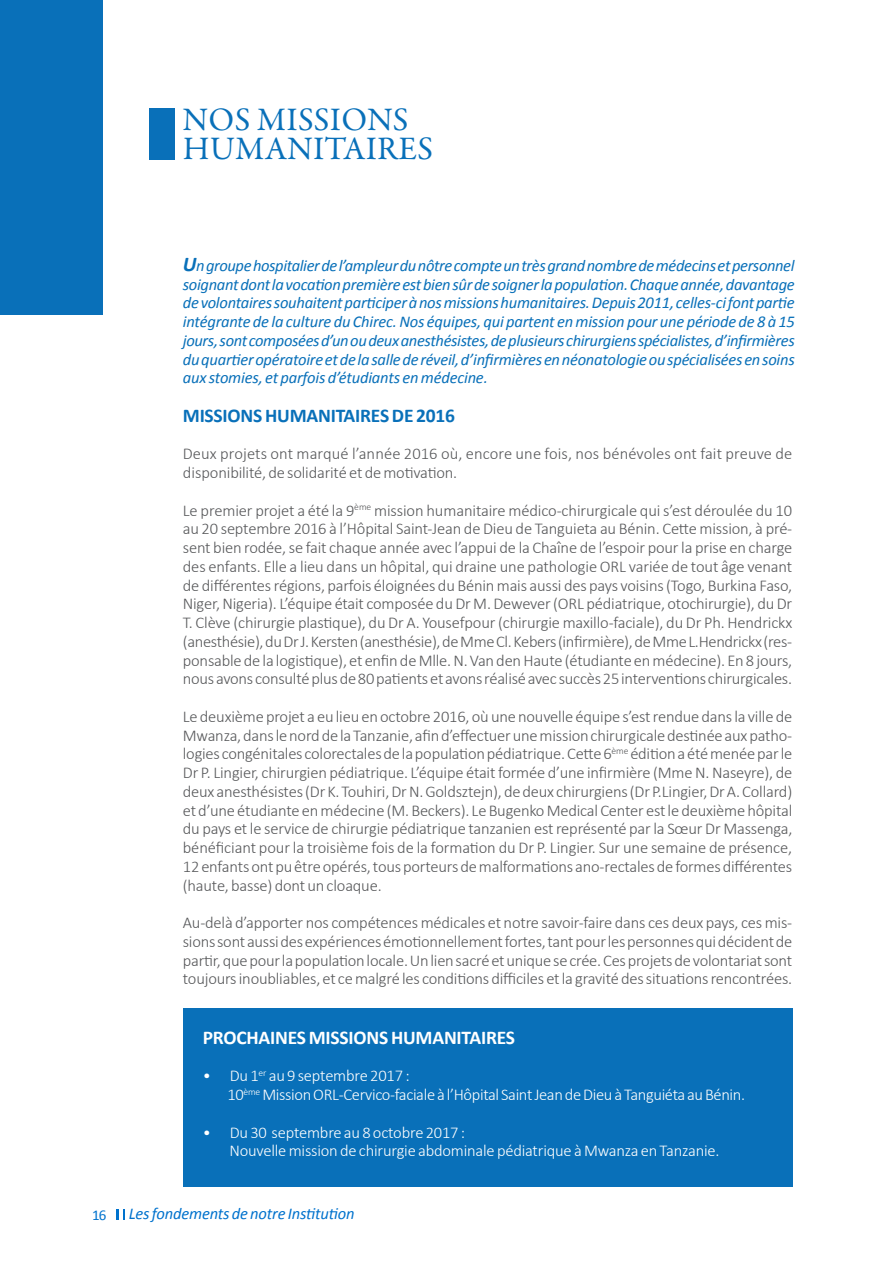
<style>
.page{position:relative;width:893px;height:1263px;background:#fff}
.page>*{position:absolute;margin:0;border:0;box-sizing:border-box;transform-origin:0 0}
.Titre{font:33px "Garamond Premr Pro";letter-spacing:.01em;color:#0970b9}
.Chapeau{font:700 19.5px "Calibri";letter-spacing:-.01em;color:#fff}
.Chapeau-2{font:700 19.5px "Calibri";letter-spacing:-.01em;color:#0970b9}
.Texte_colone{font:300 16.5px/18.8px "Calibri";letter-spacing:-.01em;color:#57585a;text-align:justify}
.Texte_colone-2{font:italic 16.5px/18.8px "Calibri";letter-spacing:-.01em;color:#0970b9;text-align:justify}
.Texte_colone-3{font:300 16.5px "Calibri";letter-spacing:-.01em;color:#fff}
.t1{font:italic 16.5px "Calibri";letter-spacing:-.01em;color:#0072cd}
.t2{font:15px "Calibri";color:#0073ce}
.s1{font-weight:700;font-size:21px}
</style>
<div class="page">
<svg style="left:116px;top:1209px;width:9px;height:10px"></svg>
<div style="left:183px;top:1008px;width:609px;height:179px;background:#0970b9"></div>
<div style="left:149px;top:108px;width:25px;height:52px;background:#0970b9"></div>
<div style="left:0;top:0;width:102px;height:315px;background:#0970b9"></div>
<p class="Titre" style="left:183px;top:100px;width:227px">NOS MISSIONS</p>
<p class="Titre" style="left:183px;top:129px;width:252px">HUMANITAIRES</p>
<p class="Texte_colone-2" style="left:183px;top:255px;width:614px"><span class="s1">U</span>n groupe hospitalier de l’ampleur du nôtre compte un très grand nombre de médecins et personnel soignant dont la vocation première est bien sûr de soigner la population. Chaque année, davantage de volontaires souhaitent participer à nos missions humanitaires. Depuis 2011, celles-ci font partie intégrante de la culture du Chirec. Nos équipes, qui partent en mission pour une période de 8 à 15 jours, sont composées d’un ou deux anesthésistes, de plusieurs chirurgiens spécialistes, d’infirmières du quartier opératoire et de la salle de réveil, d’infirmières en néonatologie ou spécialisées en soins aux stomies, et parfois d’étudiants en médecine.</p>
<p class="Chapeau-2" style="left:183px;top:403px;width:274px">MISSIONS HUMANITAIRES DE 2016</p>
<p class="Texte_colone" style="left:183px;top:444px;width:611px">Deux projets ont marqué l’année 2016 où, encore une fois, nos bénévoles ont fait preuve de disponibilité, de solidarité et de motivation.</p>
<p class="Texte_colone" style="left:183px;top:500px;width:611px">Le premier projet a été la 9<sup>ème</sup> mission humanitaire médico-chirurgicale qui s’est déroulée du 10 au 20 septembre 2016 à l’Hôpital Saint-Jean de Dieu de Tanguieta au Bénin. Cette mission, à pré&shy;sent bien rodée, se fait chaque année avec l’appui de la Chaîne de l’espoir pour la prise en charge des enfants. Elle a lieu dans un hôpital, qui draine une pathologie ORL variée de tout âge venant de différentes régions, parfois éloignées du Bénin mais aussi des pays voisins (Togo, Burkina Faso, Niger, Nigeria). L’équipe était composée du Dr M. Dewever (ORL pédiatrique, otochirurgie), du Dr T. Clève (chirurgie plastique), du Dr A. Yousefpour (chirurgie maxillo-faciale), du Dr Ph. Hendrickx (anesthésie), du Dr J. Kersten (anesthésie), de Mme Cl. Kebers (infirmière), de Mme L.Hendrickx (res&shy;ponsable de la logistique), et enfin de Mlle. N. Van den Haute (étudiante en médecine). En 8 jours, nous avons consulté plus de 80 patients et avons réalisé avec succès 25 interventions chirurgicales.</p>
<p class="Texte_colone" style="left:183px;top:707px;width:611px">Le deuxième projet a eu lieu en octobre 2016, où une nouvelle équipe s’est rendue dans la ville de Mwanza, dans le nord de la Tanzanie, afin d’effectuer une mission chirurgicale destinée aux patho&shy;logies congénitales colorectales de la population pédiatrique. Cette 6<sup>ème</sup> édition a été menée par le Dr P. Lingier, chirurgien pédiatrique. L’équipe était formée d’une infirmière (Mme N. Naseyre), de deux anesthésistes (Dr K. Touhiri, Dr N. Goldsztejn), de deux chirurgiens (Dr P.Lingier, Dr A. Collard) et d’une étudiante en médecine (M. Beckers). Le Bugenko Medical Center est le deuxième hôpital du pays et le service de chirurgie pédiatrique tanzanien est représenté par la Sœur Dr Massenga, bénéficiant pour la troisième fois de la formation du Dr P. Lingier. Sur une semaine de présence, 12 enfants ont pu être opérés, tous porteurs de malformations ano-rectales de formes différentes (haute, basse) dont un cloaque.</p>
<p class="Texte_colone" style="left:183px;top:913px;width:611px">Au-delà d’apporter nos compétences médicales et notre savoir-faire dans ces deux pays, ces mis&shy;sions sont aussi des expériences émotionnellement fortes, tant pour les personnes qui décident de partir, que pour la population locale. Un lien sacré et unique se crée. Ces projets de volontariat sont toujours inoubliables, et ce malgré les conditions difficiles et la gravité des situations rencontrées.</p>
<p class="Chapeau" style="left:203px;top:1025px;width:314px">PROCHAINES MISSIONS HUMANITAIRES</p>
<p class="Texte_colone-3" style="left:203px;top:1065px;width:208px">• Du 1<sup>er</sup> au 9 septembre 2017 :</p>
<p class="Texte_colone-3" style="left:228px;top:1084px;width:519px">10<sup>ème</sup> Mission ORL-Cervico-faciale à l’Hôpital Saint Jean de Dieu à Tanguiéta au Bénin.</p>
<p class="Texte_colone-3" style="left:203px;top:1122px;width:264px">• Du 30 septembre au 8 octobre 2017 :</p>
<p class="Texte_colone-3" style="left:229px;top:1140px;width:492px">Nouvelle mission de chirurgie abdominale pédiatrique à Mwanza en Tanzanie.</p>
<p class="t2" style="left:92px;top:1206px;width:16px">16</p>
<p class="t1" style="left:129px;top:1204px;width:227px">Les fondements de notre Institution</p>
</div>
